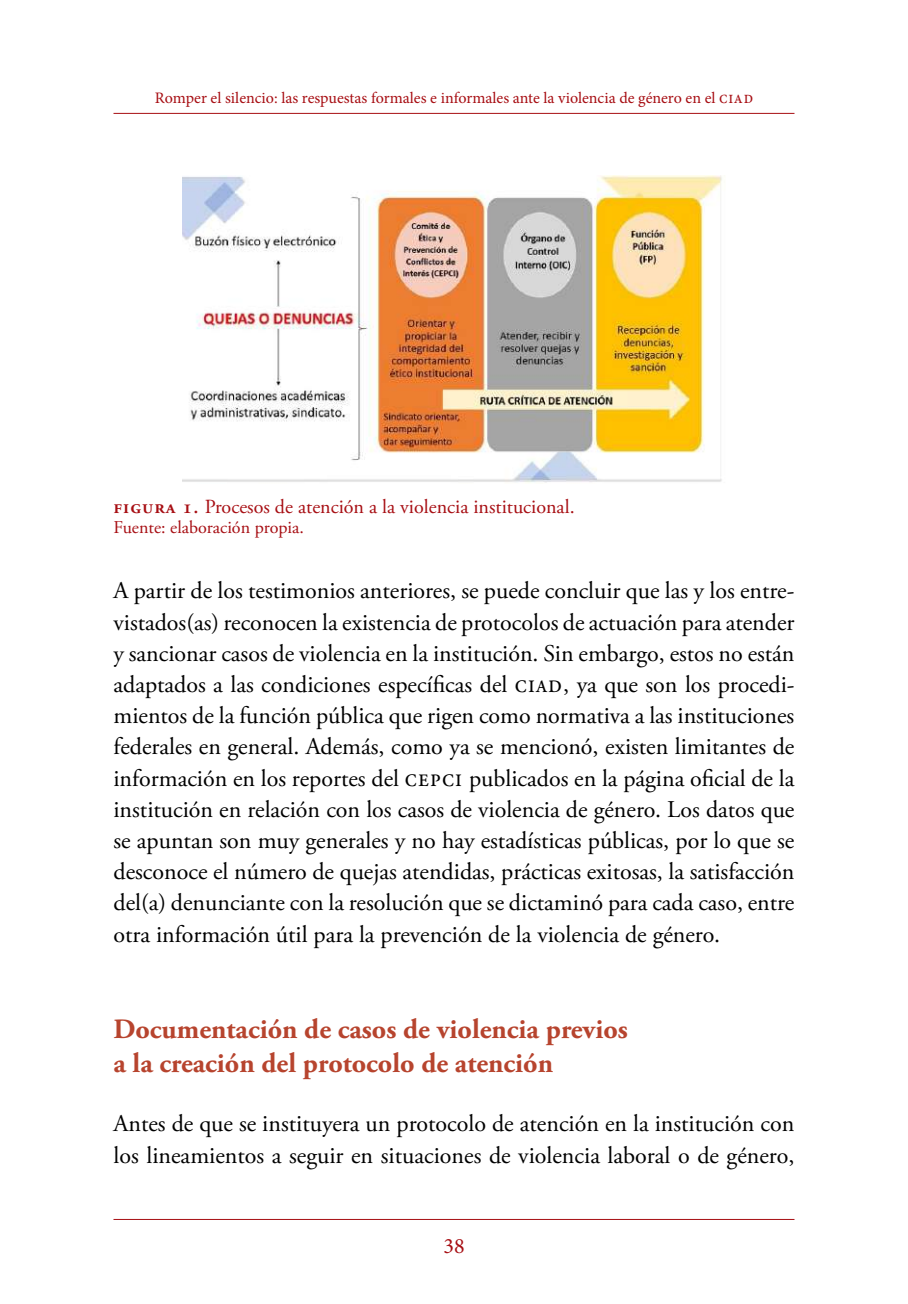
<style>
.page{position:relative;width:908px;height:1304px;background:#fff}
.page>*{position:absolute;margin:0;border:0;box-sizing:border-box;transform-origin:0 0}
.t1{font:700 28px/34px "Adobe Garamond Pro";color:#b7442e}
.t2{font:24px/31.2px "Adobe Garamond Pro";color:#000;text-align:justify}
.t3{font:22px "Minion Pro";color:#a70e13}
.t4{font:20px "Adobe Garamond Pro";color:#a70e13}
.t5{font:18px "Adobe Garamond Pro";color:#a70e13}
.t6{font:16px "Minion Pro";color:#a70e13}
.s1{font-size:17.6px}
.s2{font-weight:600}
.s3{font-size:26.4px}
</style>
<div class="page">
<hr style="left:113px;top:113px;width:681px;height:1px;background:#a70e13">
<hr style="left:113px;top:1219px;width:681px;height:1px;background:#a70e13">
<img style="left:182px;top:176px;width:540px;height:307px">
<p class="t6" style="left:155px;top:87px;width:599px">Romper el silencio: las respuestas formales e informales ante la violencia de género en el <span class="s1">CIAD</span></p>
<p class="t4" style="left:113px;top:495px;width:462px"><span class="s2">Figura 1.</span> Procesos de atención a la violencia institucional.</p>
<p class="t5" style="left:113px;top:517px;width:192px">Fuente: elaboración propia.</p>
<p class="t2" style="left:113px;top:576px;width:682px">A partir de los testimonios anteriores, se puede concluir que las y los entre&shy;vistados(as) reconocen la existencia de protocolos de actuación para atender y sancionar casos de violencia en la institución. Sin embargo, estos no están adaptados a las condiciones específicas del <span class="s3">CIAD</span>, ya que son los procedi&shy;mientos de la función pública que rigen como normativa a las instituciones federales en general. Además, como ya se mencionó, existen limitantes de información en los reportes del <span class="s3">CEPCI</span> publicados en la página oficial de la institución en relación con los casos de violencia de género. Los datos que se apuntan son muy generales y no hay estadísticas públicas, por lo que se desconoce el número de quejas atendidas, prácticas exitosas, la satisfacción del(a) denunciante con la resolución que se dictaminó para cada caso, entre otra información útil para la prevención de la violencia de género.</p>
<p class="t1" style="left:113px;top:1013px;width:515px">Documentación de casos de violencia previos a la creación del protocolo de atención</p>
<p class="t2" style="left:113px;top:1109px;width:682px">Antes de que se instituyera un protocolo de atención en la institución con los lineamientos a seguir en situaciones de violencia laboral o de género,</p>
<p class="t3" style="left:443px;top:1231px;width:23px">38</p>
</div>
